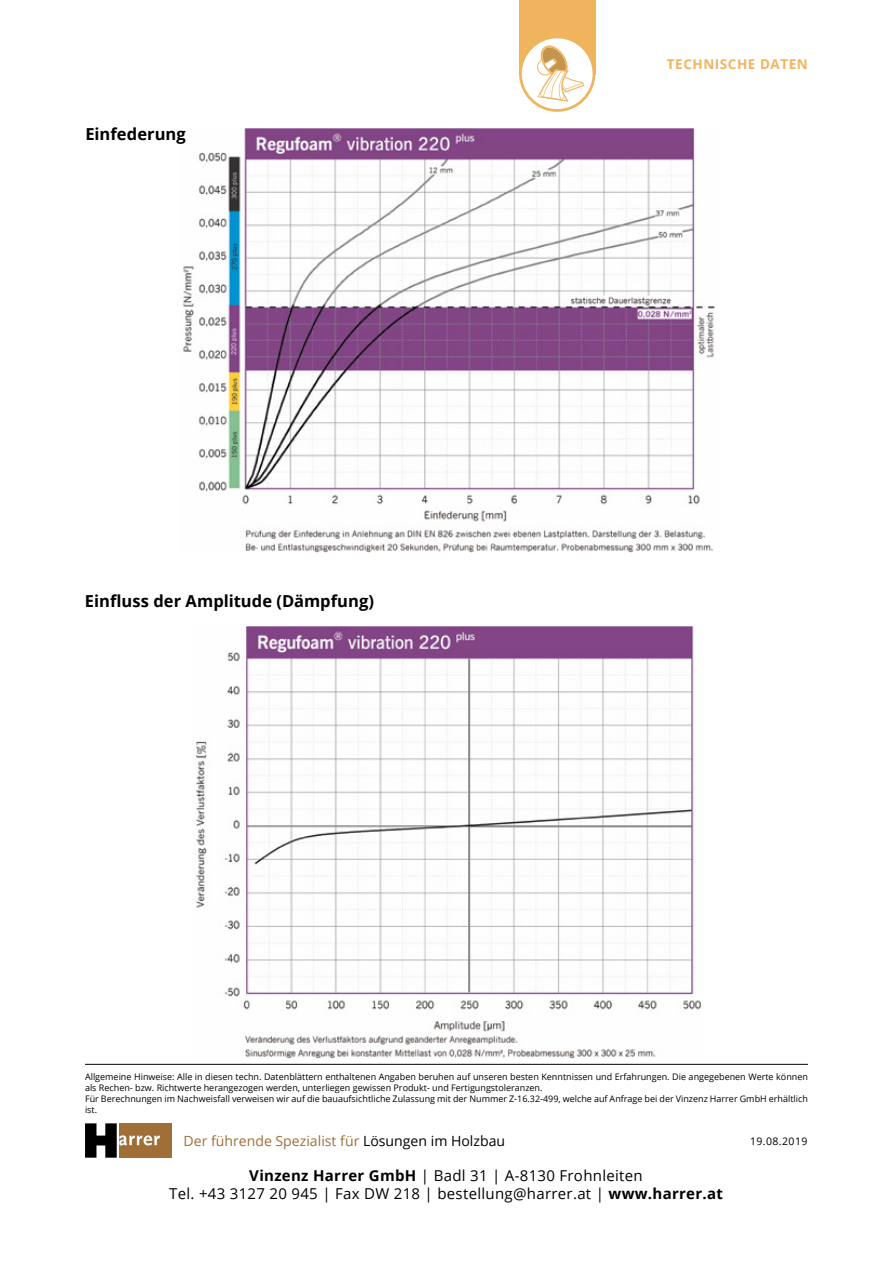
<style>
.page{position:relative;width:893px;height:1263px;background:#fff}
.page>*{position:absolute;margin:0;border:0;box-sizing:border-box;transform-origin:0 0}
.t1{font:700 16.5px "Open Sans";color:#000}
.t2{font:15px/18px "Open Sans";letter-spacing:.02em;color:#000;text-align:center}
.t3{font:14.1px "Open Sans";color:#a06e37}
.t4{font:700 13.5px "Open Sans";letter-spacing:.04em;color:#f0b45f}
.t5{font:10.5px "Open Sans";letter-spacing:.04em;color:#000}
.t6{font:9px/10.8px "Open Sans";color:#000}
.s1{color:#000}
.s2{font-weight:700}
</style>
<div class="page">
<hr style="left:85px;top:1064px;width:723px;height:1px;background:#000">
<div style="left:119px;top:1123px;width:53px;height:35px;background:#a06e37"></div>
<svg style="left:85px;top:1123px;width:75px;height:35px"></svg>
<div style="left:519px;top:0;width:76px;height:74px;background:#f0b45f"></div>
<svg style="left:519px;top:36px;width:76px;height:76px"></svg>
<svg style="left:537px;top:44px;width:48px;height:58px"></svg>
<img style="left:183px;top:128px;width:532px;height:425px">
<img style="left:196px;top:626px;width:505px;height:432px">
<h1 class="t1" style="left:85px;top:123px;width:102px">Einfederung</h1>
<h1 class="t1" style="left:85px;top:589px;width:291px">Einfluss der Amplitude (Dämpfung)</h1>
<h3 class="t4" style="left:667px;top:55px;width:142px">TECHNISCHE DATEN</h3>
<p class="t6" style="left:85px;top:1071px;width:724px">Allgemeine Hinweise: Alle in diesen techn. Datenblättern enthaltenen Angaben beruhen auf unseren besten Kenntnissen und Erfahrungen. Die angegebenen Werte können als Rechen- bzw. Richtwerte herangezogen werden, unterliegen gewissen Produkt- und Fertigungstoleranzen.<br>Für Berechnungen im Nachweisfall verweisen wir auf die bauaufsichtliche Zulassung mit der Nummer Z-16.32-499, welche auf Anfrage bei der Vinzenz Harrer GmbH erhältlich ist.</p>
<h3 class="t3" style="left:184px;top:1131px;width:323px">Der führende Spezialist für <span class="s1">Lösungen im Holzbau</span></h3>
<h2 class="t2" style="left:169px;top:1166px;width:555px"><span class="s2">Vinzenz Harrer GmbH</span> | Badl 31 | A-8130 Frohnleiten<br>Tel. +43 3127 20 945 | Fax DW 218 | bestellung@harrer.at | <span class="s2">www.harrer.at</span></h2>
<p class="t5" style="left:750px;top:1134px;width:59px">19.08.2019</p>
</div>
